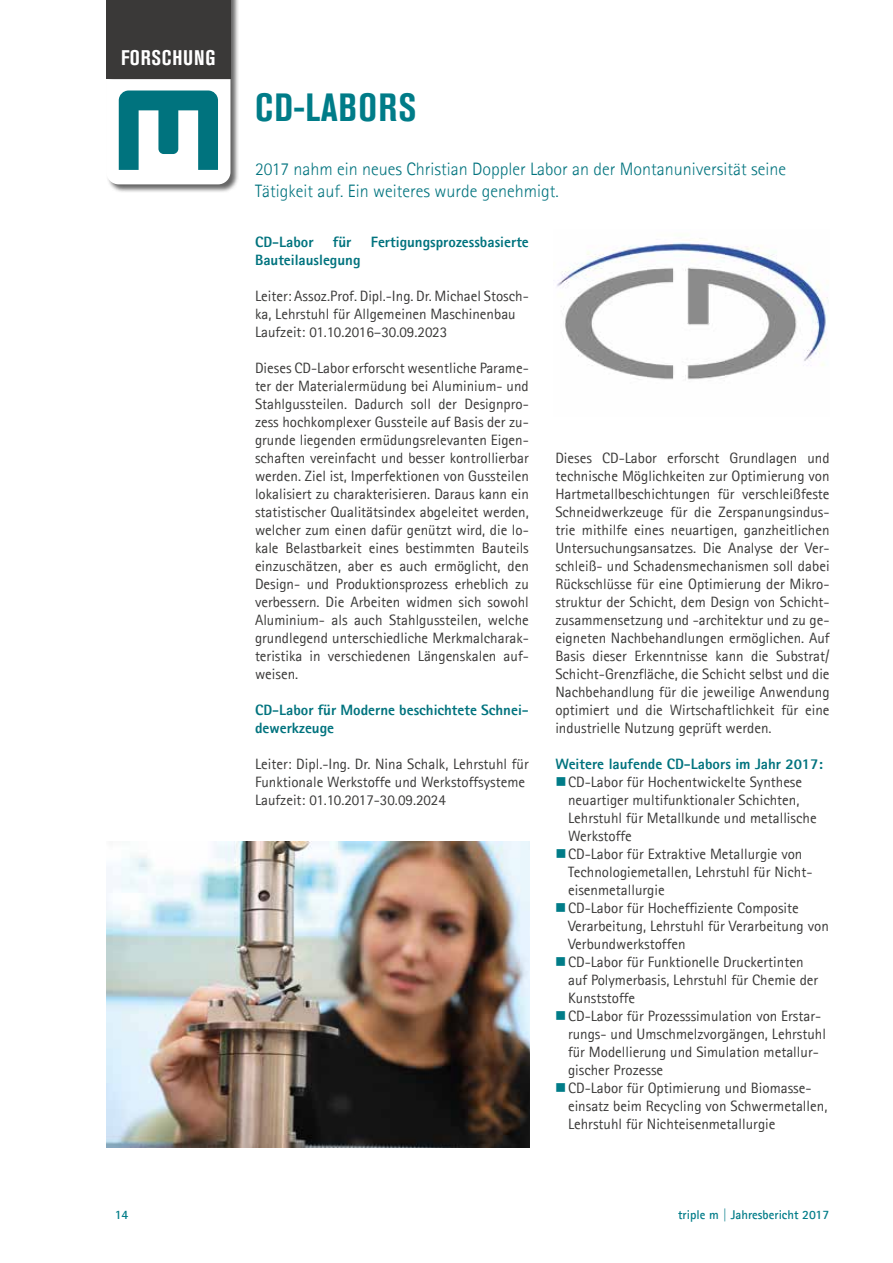
<style>
.page{position:relative;width:893px;height:1263px;background:#fff}
.page>*{position:absolute;margin:0;border:0;box-sizing:border-box;transform-origin:0 0}
.t1{font:700 condensed 39px "Akzidenz Grotesk BE";letter-spacing:.03em;color:#007c88}
.t2{font:700 condensed 21px "Akzidenz Grotesk BE";letter-spacing:.035em;color:#fff}
.t3{font:300 18px/21.6px "Agfa Rotis Sans Serif";color:#00737e}
.t4{font:15px/18px "Agfa Rotis Sans Serif";color:#3a3938}
.t5{font:800 15px/18px "Agfa Rotis Sans Serif";color:#00737e}
.t6{font:700 12.75px "Agfa Rotis Sans Serif";color:#007c88}
</style>
<div class="page">
<img style="left:557px;top:238px;width:272px;height:142px">
<img style="left:106px;top:841px;width:424px;height:306px">
<div style="left:106px;top:0;width:133px;height:193px;background:#000;opacity:.6"></div>
<div style="left:106px;top:0;width:124px;height:79px;background:#3a3938"></div>
<svg style="left:106px;top:79px;width:124px;height:105px"></svg>
<h2 class="t2" style="left:121px;top:46px;width:96px">FORSCHUNG</h2>
<h1 class="t1" style="left:255px;top:85px;width:163px">CD-LABORS</h1>
<p class="t3" style="left:255px;top:158px;width:532px">2017 nahm ein neues Christian Doppler Labor an der Montanuniversität seine<br>Tätigkeit auf. Ein weiteres wurde genehmigt.</p>
<p class="t5" style="left:255px;top:233px;width:60px">CD-Labor</p>
<p class="t5" style="left:333px;top:233px;width:20px">für</p>
<p class="t5" style="left:371px;top:233px;width:160px">Fertigungsprozessbasierte</p>
<p class="t5" style="left:255px;top:251px;width:107px">Bauteilauslegung</p>
<p class="t4" style="left:255px;top:287px;width:275px">Leiter: Assoz.Prof. Dipl.-Ing. Dr. Michael Stosch&shy;ka, Lehrstuhl für Allgemeinen Maschinenbau<br>Laufzeit: 01.10.2016–30.09.2023</p>
<p class="t4" style="left:255px;top:359px;width:275px;text-align:justify">Dieses CD-Labor erforscht wesentliche Parame&shy;ter der Materialermüdung bei Aluminium- und Stahlgussteilen. Dadurch soll der Designpro&shy;zess hochkomplexer Gussteile auf Basis der zu&shy;grunde liegenden ermüdungsrelevanten Eigen&shy;schaften vereinfacht und besser kontrollierbar werden. Ziel ist, Imperfektionen von Gussteilen lokalisiert zu charakterisieren. Daraus kann ein statistischer Qualitätsindex abgeleitet werden, welcher zum einen dafür genützt wird, die lo&shy;kale Belastbarkeit eines bestimmten Bauteils einzuschätzen, aber es auch ermöglicht, den Design- und Produktionsprozess erheblich zu verbessern. Die Arbeiten widmen sich sowohl Aluminium- als auch Stahlgussteilen, welche grundlegend unterschiedliche Merkmalcharak&shy;teristika in verschiedenen Längenskalen auf&shy;weisen.</p>
<p class="t5" style="left:255px;top:701px;width:275px">CD-Labor für Moderne beschichtete Schnei&shy;dewerkzeuge</p>
<p class="t4" style="left:255px;top:755px;width:275px">Leiter: Dipl.-Ing. Dr. Nina Schalk, Lehrstuhl für<br>Funktionale Werkstoffe und Werkstoffsysteme<br>Laufzeit: 01.10.2017-30.09.2024</p>
<p class="t4" style="left:555px;top:449px;width:276px;text-align:justify">Dieses CD-Labor erforscht Grundlagen und technische Möglichkeiten zur Optimierung von Hartmetallbeschichtungen für verschleißfeste Schneidwerkzeuge für die Zerspanungsindus&shy;trie mithilfe eines neuartigen, ganzheitlichen Untersuchungsansatzes. Die Analyse der Ver&shy;schleiß- und Schadensmechanismen soll dabei Rückschlüsse für eine Optimierung der Mikro&shy;struktur der Schicht, dem Design von Schicht&shy;zusammensetzung und -architektur und zu ge&shy;eigneten Nachbehandlungen ermöglichen. Auf Basis dieser Erkenntnisse kann die Substrat/ Schicht-Grenzfläche, die Schicht selbst und die Nachbehandlung für die jeweilige Anwendung optimiert und die Wirtschaftlichkeit für eine industrielle Nutzung geprüft werden.</p>
<p class="t5" style="left:555px;top:755px;width:269px">Weitere laufende CD-Labors im Jahr 2017:</p>
<p class="t4" style="left:568px;top:773px;width:262px">CD-Labor für Hochentwickelte Synthese neuartiger multifunktionaler Schichten, Lehrstuhl für Metallkunde und metallische Werkstoffe<br>CD-Labor für Extraktive Metallurgie von Technologiemetallen, Lehrstuhl für Nicht&shy;eisenmetallurgie<br>CD-Labor für Hocheffiziente Composite Verarbeitung, Lehrstuhl für Verarbeitung von Verbundwerkstoffen<br>CD-Labor für Funktionelle Druckertinten<br>auf Polymerbasis, Lehrstuhl für Chemie der Kunststoffe<br>CD-Labor für Prozesssimulation von Erstar&shy;rungs- und Umschmelzvorgängen, Lehrstuhl für Modellierung und Simulation metallur&shy;gischer Prozesse<br>CD-Labor für Optimierung und Biomasse&shy;einsatz beim Recycling von Schwermetallen, Lehrstuhl für Nichteisenmetallurgie</p>
<p class="t6" style="left:115px;top:1207px;width:15px">14</p>
<p class="t6" style="left:678px;top:1207px;width:153px">triple m | Jahresbericht 2017</p>
</div>
